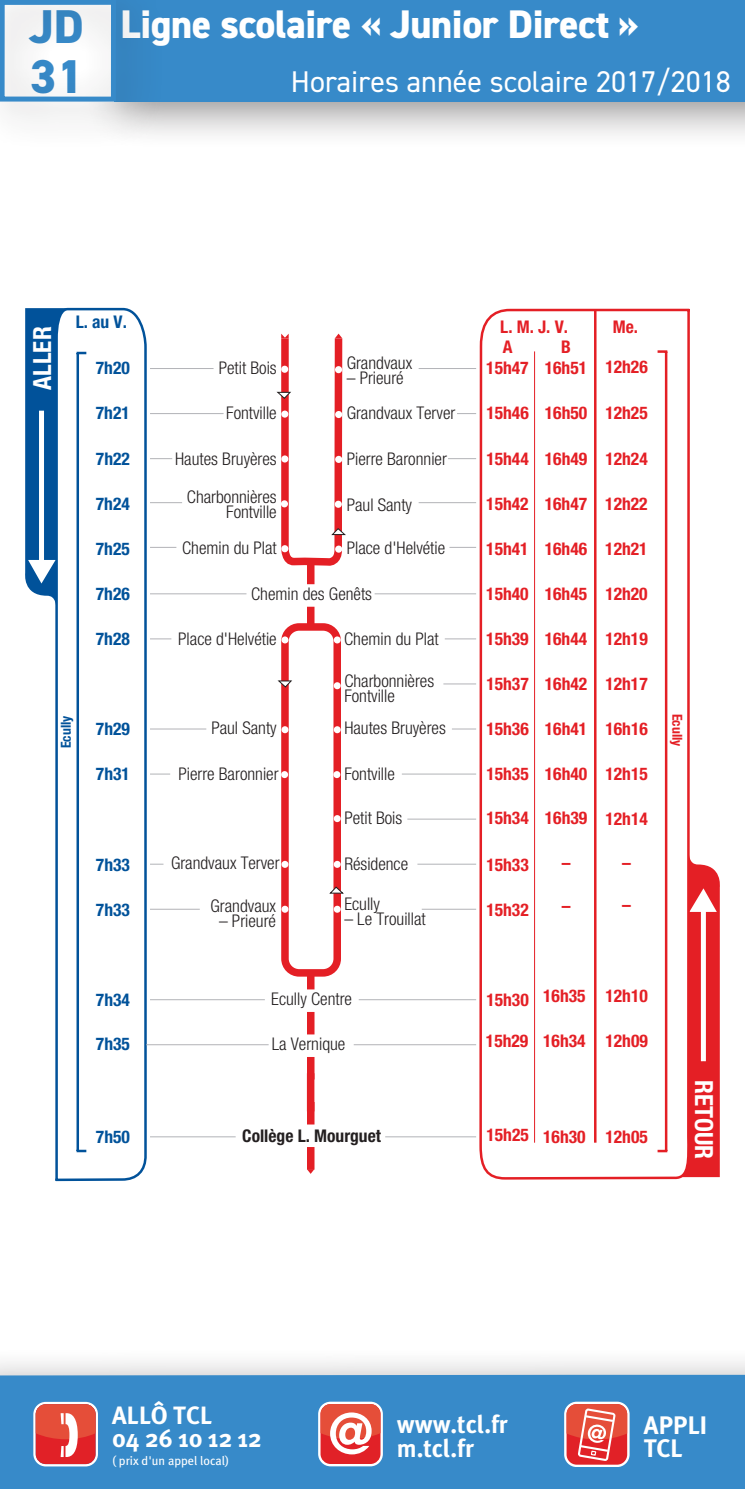
<style>
.page{position:relative;width:745px;height:1489px;background:#fff}
.page>*{position:absolute;margin:0;border:0;box-sizing:border-box;transform-origin:0 0}
.t1{font:800 47.5px "DIN2014";color:#378ac9}
.t2{font:800 40px "DIN2014";letter-spacing:-.01em;color:#fff}
.t3{font:30px "DIN2014";color:#fff}
.t4{font:700 25.25px/23.8px "Meta Plus";letter-spacing:-.005em;color:#fff}
.t5{font:700 25px/23.2px "Meta Plus";color:#fff}
.t6{font:700 condensed 25px "Helvetica Neue LT Com";color:#fff}
.t7{font:300 condensed 17.5px/35px "Helvetica Neue LT Com";color:#231f20}
.t8{font:700 condensed 17.5px "Helvetica Neue LT Com";color:#e41f25}
.t9{font:700 condensed 17.5px "Helvetica Neue LT Com";color:#01529a}
.t10{font:700 condensed 17.5px "Helvetica Neue LT Com";color:#231f20}
.t11{font:700 condensed 13.75px "Helvetica Neue LT Com";color:#01529a}
.t12{font:700 condensed 13.75px "Helvetica Neue LT Com";color:#e41f25}
.t13{font:12.5px "Meta Plus";color:#fff}
.s1{font-size:47.5px;color:#378ac9}
</style>
<div class="page">
<div style="left:85px;top:0;width:659px;height:151px;background:#231f20;opacity:.5"></div>
<div style="left:113px;top:0;width:631px;height:102px;background:#378ac9"></div>
<div style="left:0;top:1345px;width:744px;height:143px;background:#231f20;opacity:.5"></div>
<div style="left:0;top:1374px;width:744px;height:114px;background:#378ac9"></div>
<svg style="left:33px;top:1401px;width:65px;height:65px"></svg>
<svg style="left:318px;top:1401px;width:64px;height:65px"></svg>
<div style="left:320px;top:1403px;width:60px;height:60px;background:#e12127;border-radius:10px"></div>
<svg style="left:320px;top:1403px;width:60px;height:51px"></svg>
<svg style="left:563px;top:1401px;width:66px;height:65px"></svg>
<div style="left:566px;top:1403px;width:60px;height:61px;background:#e12127;border-radius:10px"></div>
<svg style="left:566px;top:1403px;width:60px;height:57px"></svg>
<svg style="left:55px;top:308px;width:93px;height:872px"></svg>
<svg style="left:479px;top:308px;width:211px;height:872px"></svg>
<hr style="left:150px;top:368px;width:63px;height:1px;background:#b2b3b7">
<hr style="left:418px;top:368px;width:58px;height:1px;background:#b2b3b7">
<hr style="left:150px;top:593px;width:96px;height:1px;background:#b2b3b7">
<hr style="left:374px;top:593px;width:102px;height:1px;background:#b2b3b7">
<svg style="left:150px;top:638px;width:21px;height:1px"></svg>
<hr style="left:444px;top:638px;width:32px;height:1px;background:#b2b3b7">
<hr style="left:443px;top:683px;width:33px;height:1px;background:#b2b3b7">
<hr style="left:150px;top:728px;width:56px;height:1px;background:#b2b3b7">
<svg style="left:452px;top:728px;width:24px;height:1px"></svg>
<svg style="left:150px;top:773px;width:20px;height:1px"></svg>
<hr style="left:401px;top:773px;width:75px;height:1px;background:#b2b3b7">
<hr style="left:407px;top:818px;width:69px;height:1px;background:#b2b3b7">
<svg style="left:150px;top:863px;width:13px;height:1px"></svg>
<hr style="left:417px;top:863px;width:59px;height:1px;background:#b2b3b7">
<hr style="left:150px;top:908px;width:50px;height:1px;background:#b2b3b7">
<hr style="left:421px;top:908px;width:55px;height:1px;background:#b2b3b7">
<hr style="left:150px;top:999px;width:115px;height:1px;background:#b2b3b7">
<hr style="left:358px;top:999px;width:118px;height:1px;background:#b2b3b7">
<hr style="left:353px;top:1044px;width:123px;height:1px;background:#b2b3b7">
<hr style="left:146px;top:1044px;width:122px;height:1px;background:#b2b3b7">
<hr style="left:150px;top:1136px;width:85px;height:1px;background:#b2b3b7">
<hr style="left:385px;top:1136px;width:91px;height:1px;background:#b2b3b7">
<hr style="left:150px;top:413px;width:73px;height:1px;background:#b2b3b7">
<svg style="left:457px;top:413px;width:19px;height:1px"></svg>
<svg style="left:150px;top:458px;width:22px;height:1px"></svg>
<svg style="left:448px;top:458px;width:28px;height:1px"></svg>
<hr style="left:150px;top:502px;width:32px;height:1px;background:#b2b3b7">
<hr style="left:418px;top:502px;width:58px;height:1px;background:#b2b3b7">
<svg style="left:150px;top:547px;width:26px;height:1px"></svg>
<svg style="left:449px;top:547px;width:27px;height:1px"></svg>
<hr style="left:76px;top:353px;width:3px;height:797px;background:#01529a">
<svg style="left:77px;top:1149px;width:9px;height:3px"></svg>
<svg style="left:25px;top:308px;width:61px;height:312px"></svg>
<hr style="left:664px;top:351px;width:3px;height:799px;background:#e41f25">
<svg style="left:657px;top:840px;width:62px;height:336px"></svg>
<svg style="left:657px;top:350px;width:10px;height:3px"></svg>
<hr style="left:593px;top:310px;width:3px;height:832px;background:#e41f25">
<hr style="left:534px;top:351px;width:1px;height:791px;background:#e41f25">
<svg style="left:276px;top:333px;width:70px;height:841px"></svg>
<div style="left:0;top:0;width:164px;height:151px;background:#231f20;opacity:.5"></div>
<div style="left:0;top:0;width:116px;height:102px;border:5px solid #378ac9"></div>
<h2 class="t2" style="left:29px;top:-2px;width:611px"><span class="s1">JD</span> Ligne scolaire « Junior Direct »</h2>
<h1 class="t1" style="left:30px;top:45px;width:55px">31</h1>
<h3 class="t3" style="left:291px;top:63px;width:441px">Horaires année scolaire 2017/2018</h3>
<h3 class="t6" style="left:27px;top:389px;width:64px;rotate:-90deg">ALLER</h3>
<p class="t9" style="left:76px;top:311px;width:53px">L. au V.</p>
<p class="t8" style="left:500px;top:316px;width:69px">L. M. J. V.</p>
<p class="t8" style="left:502px;top:336px;width:11px">A</p>
<p class="t8" style="left:560px;top:336px;width:11px">B</p>
<p class="t8" style="left:612px;top:316px;width:27px">Me.</p>
<p class="t11" style="left:58px;top:748px;width:34px;rotate:-90deg">Ecully</p>
<p class="t7" style="left:218px;top:350px;width:59px">Petit Bois</p>
<p class="t7" style="left:346px;top:345px;width:67px">Grandvaux</p>
<p class="t7" style="left:346px;top:360px;width:110px">– Prieuré<br>Grandvaux Terver</p>
<p class="t7" style="left:346px;top:441px;width:102px">Pierre Baronnier</p>
<p class="t7" style="left:346px;top:487px;width:67px">Paul Santy</p>
<p class="t7" style="left:346px;top:530px;width:100px">Place d'Helvétie</p>
<p class="t9" style="left:96px;top:357px;width:35px">7h20</p>
<p class="t8" style="left:486px;top:357px;width:163px">15h47 16h51 12h26</p>
<p class="t9" style="left:96px;top:402px;width:35px">7h21</p>
<p class="t8" style="left:486px;top:402px;width:163px">15h46 16h50 12h25</p>
<p class="t9" style="left:96px;top:448px;width:35px">7h22</p>
<p class="t8" style="left:486px;top:448px;width:163px">15h44 16h49 12h24</p>
<p class="t7" style="left:226px;top:395px;width:52px">Fontville</p>
<p class="t7" style="left:175px;top:440px;width:103px;line-height:37.5px;text-align:right">Hautes Bruyères<br>Charbonnières</p>
<p class="t7" style="left:182px;top:493px;width:96px;line-height:36.5px;text-align:right">Fontville<br>Chemin du Plat</p>
<p class="t9" style="left:96px;top:493px;width:35px">7h24</p>
<p class="t8" style="left:486px;top:493px;width:163px">15h42 16h47 12h22</p>
<p class="t9" style="left:96px;top:538px;width:35px">7h25</p>
<p class="t8" style="left:486px;top:538px;width:163px">15h41 16h46 12h21</p>
<p class="t9" style="left:96px;top:583px;width:35px">7h26</p>
<p class="t8" style="left:486px;top:583px;width:163px">15h40 16h45 12h20</p>
<p class="t9" style="left:96px;top:628px;width:35px">7h28</p>
<p class="t8" style="left:486px;top:628px;width:163px">15h39 16h44 12h19</p>
<p class="t7" style="left:251px;top:576px;width:122px">Chemin des Genêts</p>
<p class="t7" style="left:178px;top:621px;width:100px">Place d'Helvétie</p>
<p class="t7" style="left:344px;top:621px;width:96px">Chemin du Plat</p>
<p class="t7" style="left:344px;top:673px;width:91px;line-height:15px">Charbonnières<br>Fontville</p>
<p class="t7" style="left:344px;top:710px;width:103px">Hautes Bruyères</p>
<p class="t7" style="left:344px;top:756px;width:52px">Fontville</p>
<p class="t7" style="left:344px;top:800px;width:59px">Petit Bois</p>
<p class="t7" style="left:344px;top:846px;width:65px">Résidence</p>
<p class="t7" style="left:344px;top:886px;width:37px">Ecully</p>
<p class="t7" style="left:344px;top:901px;width:83px">– Le Trouillat</p>
<p class="t8" style="left:486px;top:673px;width:163px">15h37 16h42 12h17</p>
<p class="t7" style="left:211px;top:710px;width:67px">Paul Santy</p>
<p class="t7" style="left:178px;top:756px;width:102px">Pierre Baronnier</p>
<p class="t9" style="left:96px;top:718px;width:35px">7h29</p>
<p class="t8" style="left:486px;top:718px;width:163px">15h36 16h41 16h16</p>
<p class="t9" style="left:96px;top:763px;width:35px">7h31</p>
<p class="t8" style="left:486px;top:763px;width:163px">15h35 16h40 12h15</p>
<p class="t8" style="left:544px;top:808px;width:104px">16h39 12h14</p>
<p class="t8" style="left:561px;top:852px;width:10px">–</p>
<p class="t8" style="left:486px;top:807px;width:44px">15h34</p>
<p class="t7" style="left:171px;top:845px;width:110px">Grandvaux Terver</p>
<p class="t7" style="left:210px;top:888px;width:67px">Grandvaux</p>
<p class="t7" style="left:219px;top:903px;width:58px">– Prieuré</p>
<p class="t9" style="left:96px;top:853px;width:35px">7h33</p>
<p class="t8" style="left:486px;top:853px;width:44px">15h33</p>
<p class="t9" style="left:96px;top:898px;width:35px">7h33</p>
<p class="t8" style="left:486px;top:898px;width:44px">15h32</p>
<p class="t8" style="left:621px;top:852px;width:10px">–</p>
<p class="t8" style="left:621px;top:894px;width:10px">–</p>
<p class="t8" style="left:561px;top:895px;width:10px">–</p>
<p class="t12" style="left:685px;top:713px;width:34px;rotate:90deg">Ecully</p>
<p class="t9" style="left:96px;top:989px;width:35px">7h34</p>
<p class="t9" style="left:96px;top:1033px;width:35px">7h35</p>
<p class="t7" style="left:271px;top:981px;width:82px">Ecully Centre</p>
<p class="t7" style="left:271px;top:1026px;width:75px">La Vernique</p>
<p class="t8" style="left:605px;top:985px;width:44px">12h10</p>
<p class="t8" style="left:485px;top:1030px;width:163px">15h29 16h34 12h09</p>
<p class="t8" style="left:543px;top:985px;width:44px">16h35</p>
<p class="t8" style="left:486px;top:989px;width:44px">15h30</p>
<p class="t9" style="left:96px;top:1126px;width:35px">7h50</p>
<p class="t8" style="left:486px;top:1126px;width:163px">15h25 16h30 12h05</p>
<p class="t10" style="left:242px;top:1125px;width:140px">Collège L. Mourguet</p>
<h3 class="t6" style="left:718px;top:1079px;width:81px;rotate:90deg">RETOUR</h3>
<h3 class="t5" style="left:112px;top:1403px;width:151px">ALLÔ TCL<br>04 26 10 12 12</h3>
<p class="t13" style="left:112px;top:1453px;width:119px">( prix d'un appel local)</p>
<h3 class="t5" style="left:396px;top:1412px;width:112px">www.tcl.fr m.tcl.fr</h3>
<h3 class="t4" style="left:643px;top:1412px;width:65px">APPLI<br>TCL</h3>
</div>
